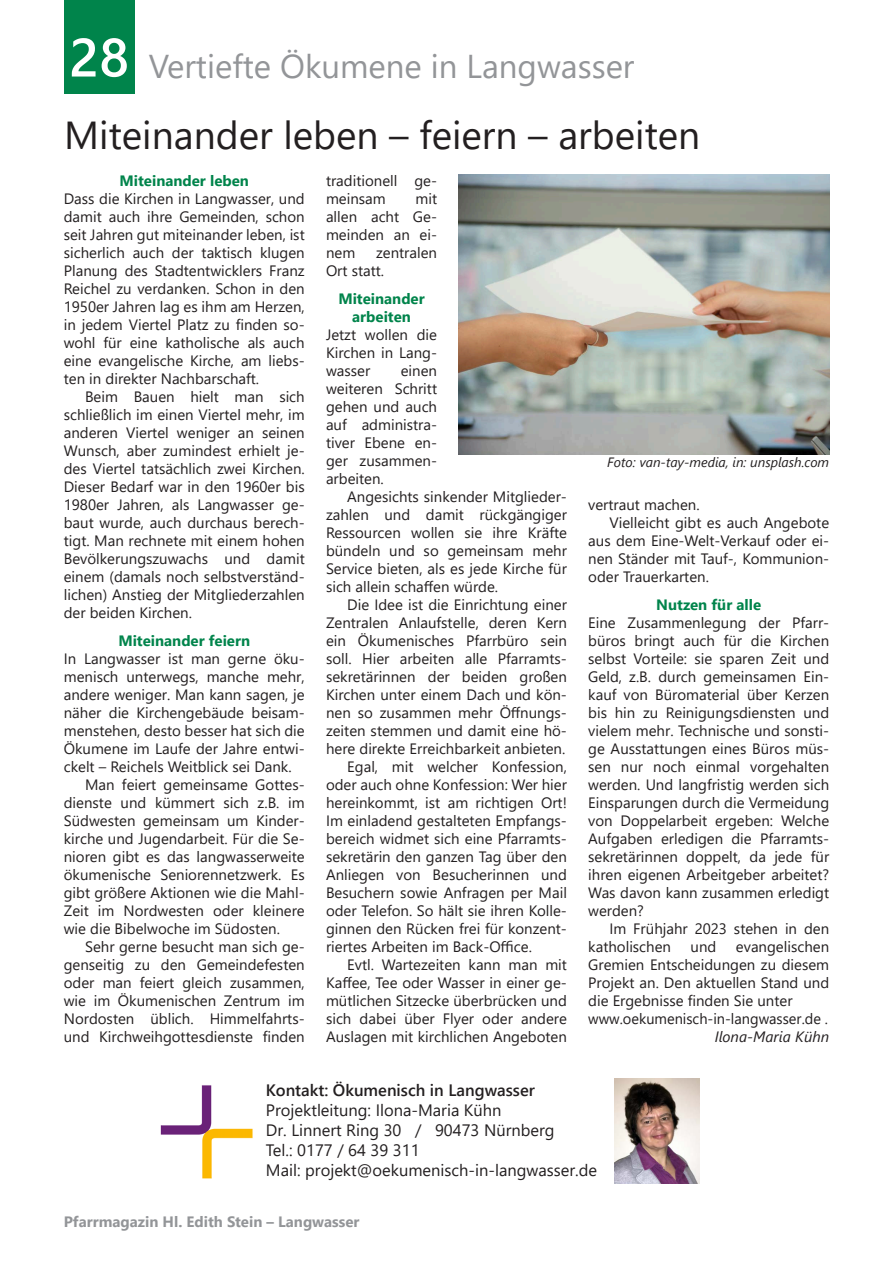
<style>
.page{position:relative;width:893px;height:1263px;background:#fff}
.page>*{position:absolute;margin:0;border:0;box-sizing:border-box;transform-origin:0 0}
.t1{font:600 54px "Segoe UI";color:#fff}
.PM_Fließtext{font:39px "Segoe UI";color:#231f20}
.PM_Fließtext_1__Absa{font:33px "Segoe UI";color:#939598}
.PM_Fließtext-2{font:16.5px "Segoe UI";color:#231f20}
.PM_Fließtext-3{font:600 16.5px "Segoe UI";color:#231f20}
.PM_Fließtext-4{font:15px/18px "Segoe UI";color:#231f20;text-align:justify}
.PM_Fließtext_1__Absa-2{font:15px/18px "Segoe UI";color:#231f20;text-align:justify}
.PM_Fließtext_1__Absa-3{font:700 15px/18px "Segoe UI";color:#00844b;text-align:center}
.t2{font:700 15px "Segoe UI";color:#939598}
.PM_Fließtext-5{font:italic 15px "Segoe UI";color:#231f20}
.PM_Fließtext-6{font:italic 13.5px "Segoe UI";color:#231f20}
</style>
<div class="page">
<div style="left:64px;top:0;width:71px;height:94px;background:#00844b"></div>
<img style="left:160px;top:1085px;width:93px;height:94px">
<img style="left:615px;top:1078px;width:84px;height:105px">
<img style="left:458px;top:175px;width:371px;height:279px">
<h1 class="t1" style="left:69px;top:6px;width:61px">28</h1>
<p class="PM_Fließtext_1__Absa" style="left:149px;top:35px;width:487px">Vertiefte Ökumene in Langwasser</p>
<p class="PM_Fließtext" style="left:64px;top:98px;width:638px">Miteinander leben – feiern – arbeiten</p>
<p class="PM_Fließtext_1__Absa-3" style="left:120px;top:170px;width:131px">Miteinander leben</p>
<p class="PM_Fließtext_1__Absa-2" style="left:64px;top:188px;width:242px">Dass die Kirchen in Langwasser, und damit auch ihre Gemeinden, schon seit Jahren gut miteinander leben, ist sicherlich auch der taktisch klugen Planung des Stadtentwicklers Franz Reichel zu verdanken. Schon in den 1950er Jahren lag es ihm am Herzen, in jedem Viertel Platz zu finden so&shy;wohl für eine katholische als auch eine evangelische Kirche, am liebs&shy;ten in direkter Nachbarschaft.</p>
<p class="PM_Fließtext-4" style="left:64px;top:386px;width:242px;text-indent:21px">Beim Bauen hielt man sich schließlich im einen Viertel mehr, im anderen Viertel weniger an seinen Wunsch, aber zumindest erhielt je&shy;des Viertel tatsächlich zwei Kirchen.<br>Dieser Bedarf war in den 1960er bis 1980er Jahren, als Langwasser ge&shy;baut wurde, auch durchaus berech&shy;tigt. Man rechnete mit einem hohen Bevölkerungszuwachs und damit einem (damals noch selbstverständ&shy;lichen) Anstieg der Mitgliederzahlen der beiden Kirchen.</p>
<p class="PM_Fließtext_1__Absa-3" style="left:118px;top:631px;width:133px">Miteinander feiern</p>
<p class="PM_Fließtext_1__Absa-2" style="left:64px;top:649px;width:242px">In Langwasser ist man gerne öku&shy;menisch unterwegs, manche mehr, andere weniger. Man kann sagen, je näher die Kirchengebäude beisam&shy;menstehen, desto besser hat sich die Ökumene im Laufe der Jahre entwi&shy;ckelt – Reichels Weitblick sei Dank.</p>
<p class="PM_Fließtext-4" style="left:64px;top:775px;width:242px;text-align:left;text-indent:21px">Man feiert gemeinsame Gottes&shy;dienste und kümmert sich z.B. im Südwesten gemeinsam um Kinder&shy;kirche und Jugendarbeit. Für die Se&shy;nioren gibt es das langwasserweite ökumenische Seniorennetzwerk. Es gibt größere Aktionen wie die Mahl-Zeit im Nordwesten oder kleinere wie die Bibelwoche im Südosten.</p>
<p class="PM_Fließtext-4" style="left:64px;top:937px;width:242px;text-indent:21px">Sehr gerne besucht man sich ge&shy;genseitig zu den Gemeindefesten oder man feiert gleich zusammen, wie im Ökumenischen Zentrum im Nordosten üblich. Himmelfahrts&shy;und Kirchweihgottesdienste finden</p>
<p class="PM_Fließtext-4" style="left:326px;top:170px;width:113px">traditionell ge&shy;meinsam</p>
<p class="PM_Fließtext-4" style="left:326px;top:188px;width:113px;text-indent:89px">mit allen acht Ge&shy;meinden an ei&shy;nem</p>
<p class="PM_Fließtext-4" style="left:326px;top:242px;width:113px;text-indent:50px">zentralen<br>Ort statt.</p>
<p class="PM_Fließtext_1__Absa-3" style="left:338px;top:289px;width:88px">Miteinander arbeiten</p>
<p class="PM_Fließtext_1__Absa-2" style="left:326px;top:325px;width:113px">Jetzt wollen die Kirchen in Lang&shy;wasser</p>
<p class="PM_Fließtext_1__Absa-2" style="left:326px;top:361px;width:113px;text-align:left;text-indent:75px">einen weiteren Schritt gehen und auch auf administra&shy;tiver Ebene en&shy;ger zusammen&shy;arbeiten.</p>
<p class="PM_Fließtext-4" style="left:326px;top:487px;width:242px;text-align:left;text-indent:21px">Angesichts sinkender Mitglieder&shy;zahlen und damit rückgängiger<br>Ressourcen wollen sie ihre Kräfte bündeln und so gemeinsam mehr<br>Service bieten, als es jede Kirche für sich allein schaffen würde.</p>
<p class="PM_Fließtext-4" style="left:326px;top:595px;width:242px;text-align:left;text-indent:21px">Die Idee ist die Einrichtung einer Zentralen Anlaufstelle, deren Kern ein Ökumenisches Pfarrbüro sein soll. Hier arbeiten alle Pfarramts&shy;sekretärinnen der beiden großen Kirchen unter einem Dach und kön&shy;nen so zusammen mehr Öffnungs&shy;zeiten stemmen und damit eine hö&shy;here direkte Erreichbarkeit anbieten.</p>
<p class="PM_Fließtext-4" style="left:326px;top:757px;width:242px;text-indent:21px">Egal, mit welcher Konfession, oder auch ohne Konfession: Wer hier hereinkommt, ist am richtigen Ort!<br>Im einladend gestalteten Empfangs&shy;bereich widmet sich eine Pfarramts&shy;sekretärin den ganzen Tag über den Anliegen von Besucherinnen und Besuchern sowie Anfragen per Mail oder Telefon. So hält sie ihren Kolle&shy;ginnen den Rücken frei für konzent&shy;riertes Arbeiten im Back-Office.</p>
<p class="PM_Fließtext-4" style="left:326px;top:955px;width:242px;text-indent:21px">Evtl. Wartezeiten kann man mit Kaffee, Tee oder Wasser in einer ge&shy;mütlichen Sitzecke überbrücken und sich dabei über Flyer oder andere Auslagen mit kirchlichen Angeboten</p>
<p class="PM_Fließtext-6" style="left:607px;top:450px;width:223px">Foto: van-tay-media, in: unsplash.com</p>
<p class="PM_Fließtext-4" style="left:588px;top:494px;width:113px">vertraut machen.</p>
<p class="PM_Fließtext-4" style="left:588px;top:512px;width:242px;text-indent:21px">Vielleicht gibt es auch Angebote aus dem Eine-Welt-Verkauf oder ei&shy;nen Ständer mit Tauf-, Kommunion&shy;oder Trauerkarten.</p>
<p class="PM_Fließtext_1__Absa-3" style="left:656px;top:595px;width:106px">Nutzen für alle</p>
<p class="PM_Fließtext_1__Absa-2" style="left:588px;top:613px;width:242px">Eine Zusammenlegung der Pfarr&shy;büros bringt auch für die Kirchen selbst Vorteile: sie sparen Zeit und Geld, z.B. durch gemeinsamen Ein&shy;kauf von Büromaterial über Kerzen bis hin zu Reinigungsdiensten und vielem mehr. Technische und sonsti&shy;ge Ausstattungen eines Büros müs&shy;sen nur noch einmal vorgehalten werden. Und langfristig werden sich Einsparungen durch die Vermeidung von Doppelarbeit ergeben: Welche Aufgaben erledigen die Pfarramts&shy;sekretärinnen doppelt, da jede für ihren eigenen Arbeitgeber arbeitet?<br>Was davon kann zusammen erledigt werden?</p>
<p class="PM_Fließtext-4" style="left:588px;top:919px;width:242px;text-indent:21px">Im Frühjahr 2023 stehen in den katholischen</p>
<p class="PM_Fließtext-4" style="left:588px;top:937px;width:242px;text-indent:148px">evangelischen Gremien Entscheidungen zu diesem Projekt an. Den aktuellen Stand und die Ergebnisse finden Sie unter</p>
<p class="PM_Fließtext-4" style="left:588px;top:1009px;width:241px">www.oekumenisch-in-langwasser.de .</p>
<p class="PM_Fließtext-5" style="left:715px;top:1023px;width:116px">Ilona-Maria Kühn</p>
<p class="PM_Fließtext-4" style="left:691px;top:937px;width:27px">und</p>
<p class="PM_Fließtext-3" style="left:266px;top:1075px;width:270px">Kontakt: Ökumenisch in Langwasser</p>
<p class="PM_Fließtext-2" style="left:266px;top:1095px;width:237px">Projektleitung: Ilona-Maria Kühn</p>
<p class="PM_Fließtext-2" style="left:266px;top:1114px;width:290px">Dr. Linnert Ring 30 / 90473 Nürnberg</p>
<p class="PM_Fließtext-2" style="left:266px;top:1134px;width:155px">Tel.: 0177 / 64 39 311</p>
<p class="PM_Fließtext-2" style="left:266px;top:1154px;width:333px">Mail: projekt@oekumenisch-in-langwasser.de</p>
<p class="t2" style="left:64px;top:1207px;width:297px">Pfarrmagazin Hl. Edith Stein – Langwasser</p>
</div>
